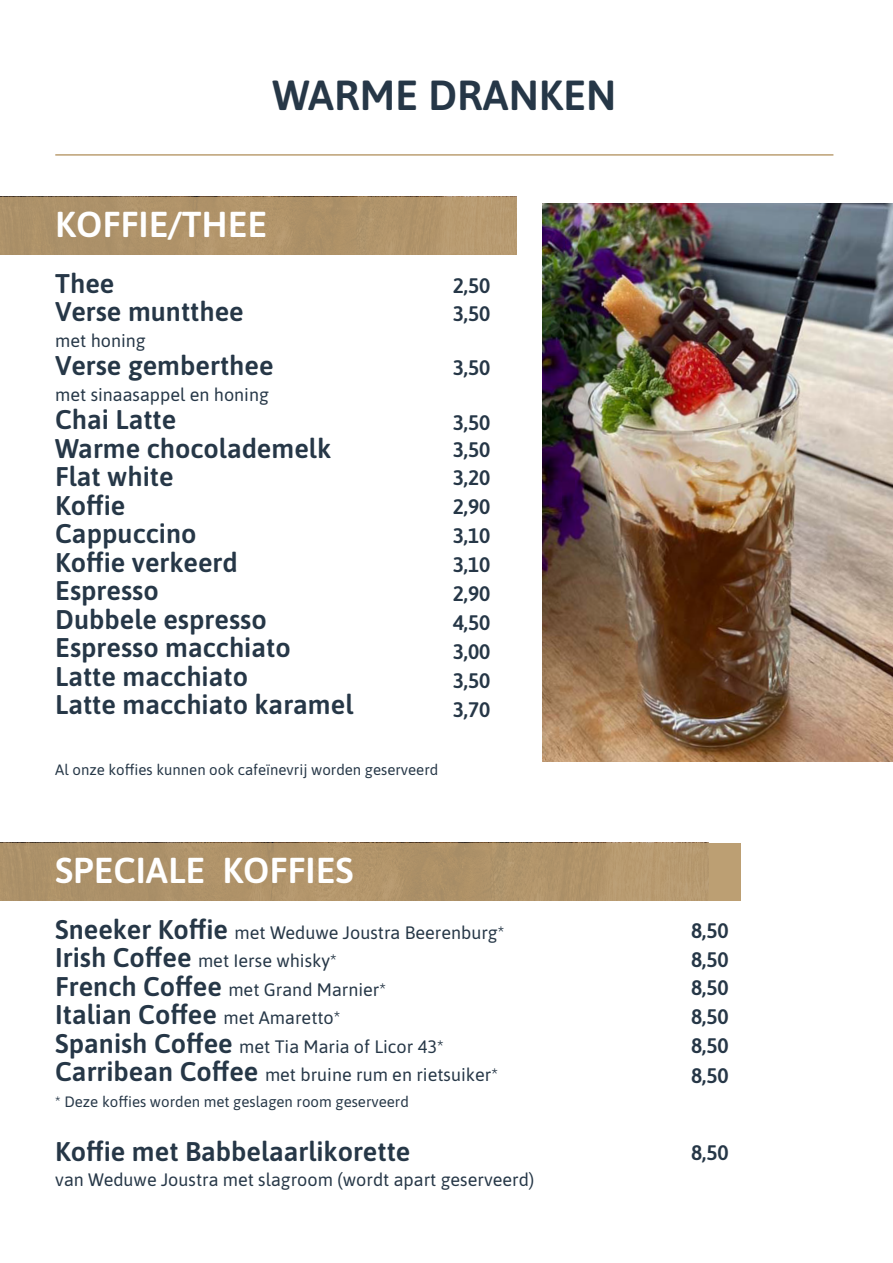
<style>
.page{position:relative;width:893px;height:1263px;background:#fff}
.page>*{position:absolute;margin:0;border:0;box-sizing:border-box;transform-origin:0 0}
.TITEL{font:600 42px "Asap";color:#263747}
.KOPPEN{font:600 36px "Asap";color:#fff}
.KOPJES{font:600 27px "Asap";color:#263747}
.KOPJES-2{font:600 21px "Asap";color:#263747}
.KOPJES-3{font:18px "Asap";color:#263747}
.BODY{font:18px "Asap";color:#263747}
.KOPJES-4{font:15px "Asap";color:#263747}
.Kleine_tekst{font:15px "Asap";color:#263747}
.s1{font-weight:600;font-size:27px}
.s2{font-weight:400;font-size:18px}
</style>
<div class="page">
<div style="left:0;top:197px;width:517px;height:57px;background:#b0936a"></div>
<div style="left:0;top:843px;width:740px;height:57px;background:#b0936a"></div>
<img style="left:542px;top:203px;width:351px;height:558px">
<hr style="left:55px;top:154px;width:778px;height:2px;background:#bc9f73">
<p class="TITEL" style="left:273px;top:66px;width:345px">WARME DRANKEN</p>
<p class="KOPPEN" style="left:55px;top:199px;width:213px">KOFFIE/THEE</p>
<p class="KOPJES" style="left:55px;top:264px;width:61px">Thee</p>
<p class="KOPJES" style="left:55px;top:293px;width:190px">Verse muntthee</p>
<p class="BODY" style="left:55px;top:328px;width:92px">met honing</p>
<p class="KOPJES" style="left:55px;top:347px;width:220px">Verse gemberthee</p>
<p class="BODY" style="left:55px;top:382px;width:215px">met sinaasappel en honing</p>
<p class="KOPJES" style="left:55px;top:401px;width:123px">Chai Latte</p>
<p class="KOPJES" style="left:55px;top:429px;width:277px">Warme chocolademelk</p>
<p class="KOPJES" style="left:55px;top:458px;width:120px">Flat white</p>
<p class="KOPJES" style="left:55px;top:486px;width:72px">Koffie</p>
<p class="KOPJES" style="left:55px;top:515px;width:143px">Cappuccino</p>
<p class="KOPJES" style="left:55px;top:543px;width:184px">Koffie verkeerd</p>
<p class="KOPJES" style="left:55px;top:572px;width:105px">Espresso</p>
<p class="KOPJES" style="left:55px;top:600px;width:213px">Dubbele espresso</p>
<p class="KOPJES" style="left:55px;top:629px;width:237px">Espresso macchiato</p>
<p class="KOPJES" style="left:55px;top:657px;width:194px">Latte macchiato</p>
<p class="KOPJES" style="left:55px;top:686px;width:300px">Latte macchiato karamel</p>
<p class="KOPJES-2" style="left:453px;top:271px;width:39px">2,50</p>
<p class="KOPJES-2" style="left:453px;top:299px;width:39px">3,50</p>
<p class="KOPJES-2" style="left:453px;top:353px;width:39px">3,50</p>
<p class="KOPJES-2" style="left:453px;top:408px;width:39px">3,50</p>
<p class="KOPJES-2" style="left:453px;top:435px;width:39px">3,50</p>
<p class="KOPJES-2" style="left:453px;top:463px;width:39px">3,20</p>
<p class="KOPJES-2" style="left:453px;top:492px;width:39px">2,90</p>
<p class="KOPJES-2" style="left:453px;top:521px;width:39px">3,10</p>
<p class="KOPJES-2" style="left:453px;top:550px;width:39px">3,10</p>
<p class="KOPJES-2" style="left:453px;top:579px;width:39px">2,90</p>
<p class="KOPJES-2" style="left:453px;top:608px;width:39px">4,50</p>
<p class="KOPJES-2" style="left:453px;top:637px;width:39px">3,00</p>
<p class="KOPJES-2" style="left:453px;top:665px;width:39px">3,50</p>
<p class="KOPJES-2" style="left:453px;top:695px;width:39px">3,70</p>
<p class="KOPJES-4" style="left:55px;top:759px;width:385px">Al onze koffies kunnen ook cafeïnevrij worden geserveerd</p>
<p class="KOPPEN" style="left:55px;top:845px;width:300px">SPECIALE KOFFIES</p>
<p class="BODY" style="left:55px;top:920px;width:451px"><span class="s1">Sneeker Koffie</span> met Weduwe Joustra Beerenburg*</p>
<p class="KOPJES-3" style="left:55px;top:948px;width:283px"><span class="s1">Irish Coffee</span> met Ierse whisky*</p>
<p class="KOPJES-3" style="left:55px;top:977px;width:332px"><span class="s1">French Coffee</span> met Grand Marnier*</p>
<p class="KOPJES" style="left:55px;top:996px;width:287px">Italian Coffee <span class="s2">met Amaretto*</span></p>
<p class="KOPJES-3" style="left:55px;top:1034px;width:390px"><span class="s1">Spanish Coffee</span> met Tia Maria of Licor 43*</p>
<p class="KOPJES-3" style="left:55px;top:1062px;width:444px"><span class="s1">Carribean Coffee</span> met bruine rum en rietsuiker*</p>
<p class="Kleine_tekst" style="left:55px;top:1091px;width:355px">* Deze koffies worden met geslagen room geserveerd</p>
<p class="KOPJES" style="left:55px;top:1132px;width:357px">Koffie met Babbelaarlikorette</p>
<p class="BODY" style="left:55px;top:1167px;width:480px">van Weduwe Joustra met slagroom (wordt apart geserveerd)</p>
<p class="KOPJES-2" style="left:691px;top:915px;width:39px">8,50</p>
<p class="KOPJES-2" style="left:691px;top:944px;width:39px">8,50</p>
<p class="KOPJES-2" style="left:691px;top:973px;width:39px">8,50</p>
<p class="KOPJES-2" style="left:691px;top:1002px;width:39px">8,50</p>
<p class="KOPJES-2" style="left:691px;top:1031px;width:39px">8,50</p>
<p class="KOPJES-2" style="left:691px;top:1060px;width:39px">8,50</p>
<p class="KOPJES-2" style="left:691px;top:1138px;width:39px">8,50</p>
</div>
